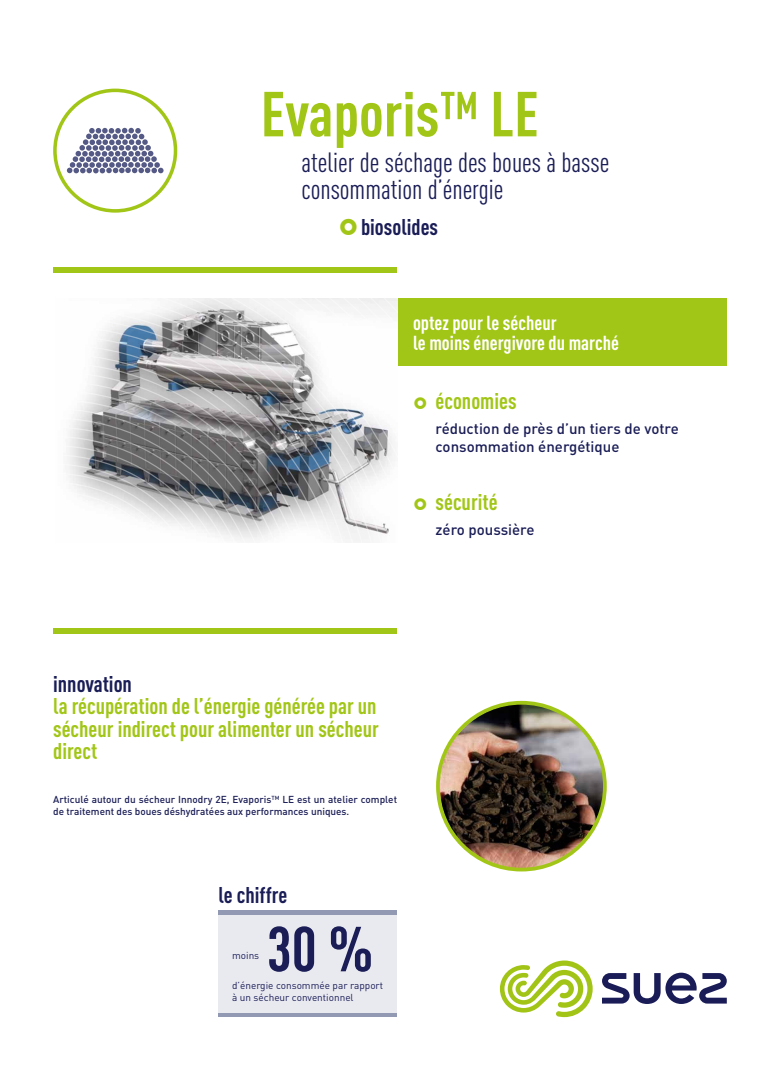
<style>
.page{position:relative;width:780px;height:1088px;background:#fff}
.page>*{position:absolute;margin:0;border:0;box-sizing:border-box;transform-origin:0 0}
.t1{font:700 condensed 62.5px "DIN Pro";color:#a2c617}
.t2{font:700 condensed 62.5px "DIN Pro";color:#1a1d56}
.t3{font:condensed 27.5px/27.5px "DIN Pro";color:#1a1d56}
.t4{font:700 condensed 22.5px/22.5px "DIN Pro";color:#a2c617;text-align:justify}
.t5{font:700 condensed 22.5px "DIN Pro";color:#1a1d56}
.t6{font:700 condensed 20px/20px "DIN Pro";color:#fff}
.t7{font:500 15px/17.5px "DIN Pro";color:#1a1d56}
.t8{font:500 10px/12px "DIN Pro";color:#1a1d56}
.t9{font:10px/12px "DIN Pro";color:#1a1d56}
</style>
<div class="page">
<div style="left:53px;top:268px;width:344px;height:5px;background:#a2c617"></div>
<div style="left:53px;top:628px;width:344px;height:6px;background:#a2c617"></div>
<div style="left:397px;top:299px;width:329px;height:67px;background:#a2c617"></div>
<svg style="left:500px;top:960px;width:92px;height:57px"></svg>
<svg style="left:602px;top:972px;width:124px;height:32px"></svg>
<svg style="left:53px;top:89px;width:124px;height:124px"></svg>
<svg style="left:67px;top:298px;width:330px;height:244px"></svg>
<div style="left:218px;top:910px;width:179px;height:5px;background:#9199b3"></div>
<div style="left:218px;top:1012px;width:179px;height:5px;background:#9199b3"></div>
<div style="left:218px;top:915px;width:179px;height:97px;background:#e9eaf0"></div>
<img style="left:439px;top:704px;width:164px;height:164px;border-radius:50%">
<div style="left:436px;top:701px;width:170px;height:170px;border:4px solid #a2c617;border-radius:50%"></div>
<h1 class="t1" style="left:260px;top:67px;width:280px">Evaporis™ LE</h1>
<h2 class="t3" style="left:301px;top:146px;width:309px">atelier de séchage des boues à basse consommation d’énergie</h2>
<h3 class="t5" style="left:361px;top:210px;width:79px">biosolides</h3>
<h3 class="t6" style="left:413px;top:311px;width:207px">optez pour le sécheur<br>le moins énergivore du marché</h3>
<h3 class="t4" style="left:435px;top:388px;width:83px">économies</h3>
<h3 class="t7" style="left:435px;top:418px;width:245px">réduction de près d’un tiers de votre consommation énergétique</h3>
<h3 class="t4" style="left:435px;top:489px;width:63px">sécurité</h3>
<h3 class="t7" style="left:435px;top:519px;width:100px">zéro poussière</h3>
<h3 class="t5" style="left:53px;top:667px;width:80px">innovation</h3>
<h3 class="t4" style="left:53px;top:693px;width:327px">la récupération de l’énergie générée par un sécheur indirect pour alimenter un sécheur direct</h3>
<p class="t8" style="left:53px;top:792px;width:345px">Articulé autour du sécheur Innodry 2E, Evaporis<sup>TM</sup> LE est un atelier complet de traitement des boues déshydratées aux performances uniques.</p>
<h3 class="t5" style="left:218px;top:878px;width:70px">le chiffre</h3>
<p class="t9" style="left:232px;top:948px;width:29px">moins</p>
<h1 class="t2" style="left:266px;top:902px;width:109px">30 %</h1>
<p class="t9" style="left:232px;top:978px;width:153px">d’énergie consommée par rapport à un sécheur conventionnel</p>
</div>
